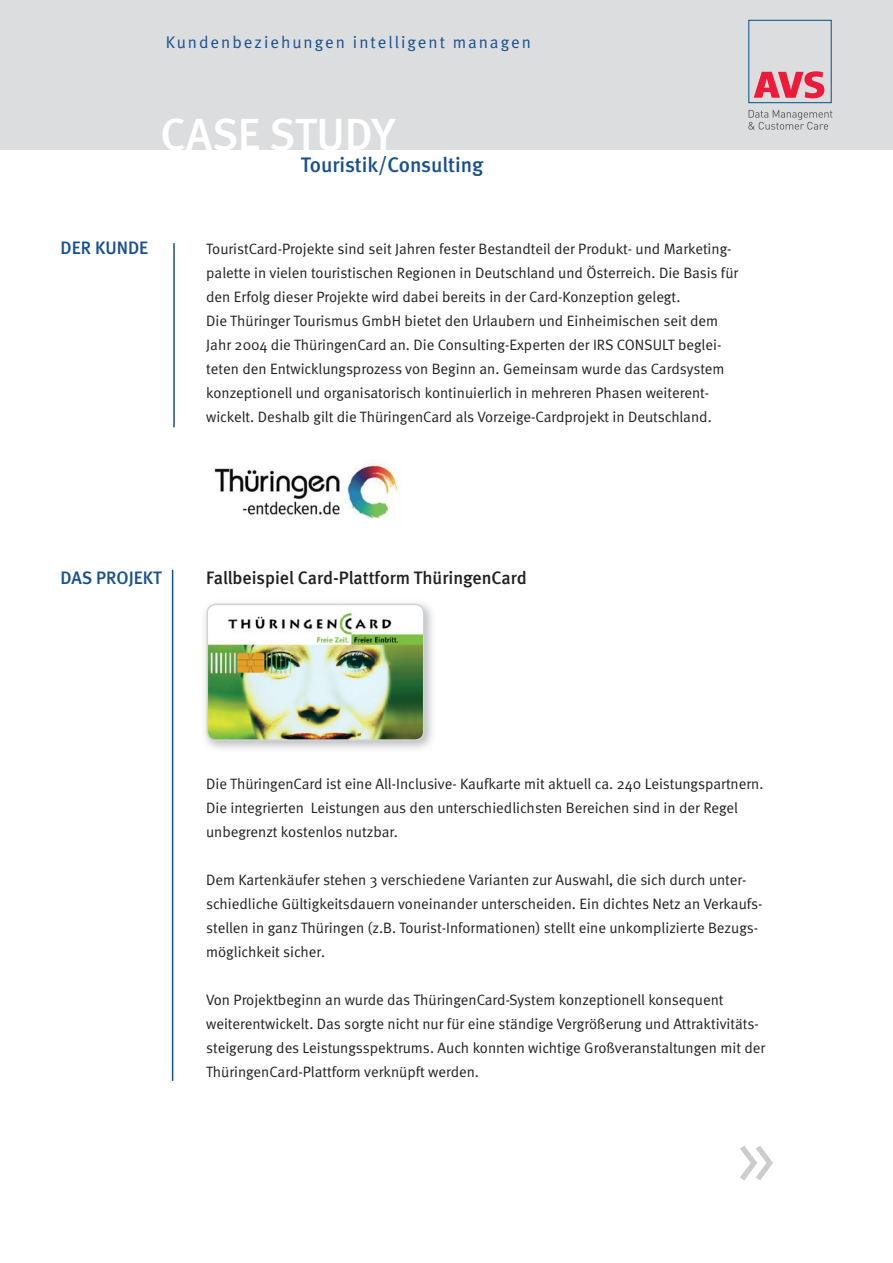
<style>
.page{position:relative;width:893px;height:1263px;background:#fff}
.page>*{position:absolute;margin:0;border:0;box-sizing:border-box;transform-origin:0 0}
.t1{font:500 45px "Meta";color:#fff}
.t2{font:500 21px "Meta";color:#18508e}
.t3{font:500 18px "Meta";color:#231f20}
.t4{font:500 18px "Meta";color:#18508e}
.t5{font:16.8px "Meta Normal";letter-spacing:.12em;color:#18508e}
.t6{font:15px/24px "Meta Normal";color:#231f20}
</style>
<div class="page">
<div style="left:0;top:0;width:893px;height:150px;background:#dcdddf"></div>
<hr style="left:173px;top:243px;width:2px;height:184px;background:#18508e">
<hr style="left:172px;top:570px;width:1px;height:511px;background:#18508e">
<svg style="left:740px;top:1146px;width:33px;height:34px"></svg>
<img style="left:214px;top:462px;width:186px;height:57px">
<img style="left:205px;top:602px;width:227px;height:147px">
<img style="left:207px;top:604px;width:217px;height:136px">
<div style="left:207px;top:604px;width:217px;height:137px;border:2px solid #d1d3d5;border-radius:9px"></div>
<svg style="left:748px;top:110px;width:84px;height:20px"></svg>
<div style="left:748px;top:20px;width:84px;height:83px;border:1px solid #005285"></div>
<svg style="left:754px;top:71px;width:70px;height:27px"></svg>
<p class="t5" style="left:166px;top:33px;width:367px">Kundenbeziehungen intelligent managen</p>
<h1 class="t1" style="left:161px;top:108px;width:236px">CASE STUDY</h1>
<h2 class="t2" style="left:301px;top:152px;width:184px">Touristik/Consulting</h2>
<p class="t4" style="left:61px;top:238px;width:89px">DER KUNDE</p>
<p class="t6" style="left:206px;top:237px;width:533px">TouristCard-Projekte sind seit Jahren fester Bestandteil der Produkt- und Marketing&shy;palette in vielen touristischen Regionen in Deutschland und Österreich. Die Basis für den Erfolg dieser Projekte wird dabei bereits in der Card-Konzeption gelegt.<br>Die Thüringer Tourismus GmbH bietet den Urlaubern und Einheimischen seit dem Jahr 2004 die ThüringenCard an. Die Consulting-Experten der IRS CONSULT beglei&shy;teten den Entwicklungsprozess von Beginn an. Gemeinsam wurde das Cardsystem konzeptionell und organisatorisch kontinuierlich in mehreren Phasen weiterent&shy;wickelt. Deshalb gilt die ThüringenCard als Vorzeige-Cardprojekt in Deutschland.</p>
<p class="t4" style="left:61px;top:567px;width:103px">DAS PROJEKT</p>
<p class="t3" style="left:206px;top:567px;width:322px">Fallbeispiel Card-Plattform ThüringenCard</p>
<p class="t6" style="left:206px;top:772px;width:559px">Die ThüringenCard ist eine All-Inclusive- Kaufkarte mit aktuell ca. 240 Leistungspartnern.<br>Die integrierten Leistungen aus den unterschiedlichsten Bereichen sind in der Regel unbegrenzt kostenlos nutzbar.</p>
<p class="t6" style="left:206px;top:868px;width:558px">Dem Kartenkäufer stehen 3 verschiedene Varianten zur Auswahl, die sich durch unter&shy;schiedliche Gültigkeitsdauern voneinander unterscheiden. Ein dichtes Netz an Verkaufs&shy;stellen in ganz Thüringen (z.B. Tourist-Informationen) stellt eine unkomplizierte Bezugs&shy;möglichkeit sicher.</p>
<p class="t6" style="left:206px;top:988px;width:560px">Von Projektbeginn an wurde das ThüringenCard-System konzeptionell konsequent weiterentwickelt. Das sorgte nicht nur für eine ständige Vergrößerung und Attraktivitäts&shy;steigerung des Leistungsspektrums. Auch konnten wichtige Großveranstaltungen mit der ThüringenCard-Plattform verknüpft werden.</p>
</div>
